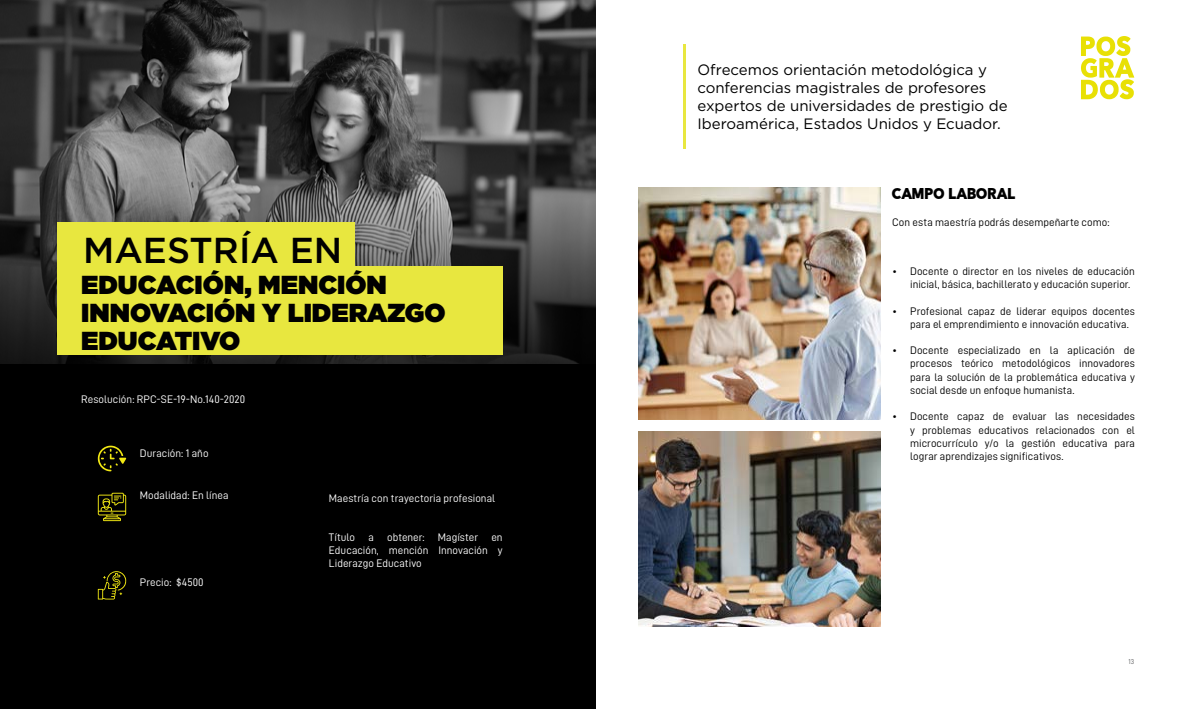
<style>
.page{position:relative;width:1191px;height:709px;background:#fff}
.page>*{position:absolute;margin:0;border:0;box-sizing:border-box;transform-origin:0 0}
.t1{font:500 36px "Gotham";color:#000}
.t2{font:900 26px/28px "Gotham";color:#000}
.t3{font:15px/18px "Gotham";letter-spacing:-.005em;color:#000}
.t4{font:15px "Sovereign";letter-spacing:.01em;color:#000}
.t5{font:11px/13.2px "D DIN";color:#000}
.t6{font:11px/13.2px "D DIN";letter-spacing:.005em;color:#fff;text-align:justify}
.t7{font:7px "D DIN";color:#5f6062}
</style>
<div class="page">
<img style="left:0;top:0;width:595px;height:364px">
<div style="left:0;top:364px;width:595px;height:345px;background:#000"></div>
<hr style="left:683px;top:44px;width:3px;height:105px;background:#e8e73f">
<img style="left:638px;top:188px;width:242px;height:231px">
<img style="left:638px;top:432px;width:242px;height:194px">
<div style="left:57px;top:222px;width:297px;height:56px;background:#e8e73f"></div>
<div style="left:57px;top:266px;width:445px;height:88px;background:#e8e73f"></div>
<svg style="left:98px;top:493px;width:28px;height:28px"></svg>
<svg style="left:98px;top:445px;width:28px;height:26px"></svg>
<svg style="left:98px;top:571px;width:28px;height:28px"></svg>
<svg style="left:1081px;top:36px;width:53px;height:63px"></svg>
<h1 class="t1" style="left:83px;top:227px;width:260px">MAESTRÍA EN</h1>
<h2 class="t2" style="left:81px;top:270px;width:366px">EDUCACIÓN, MENCIÓN<br>INNOVACIÓN Y LIDERAZGO<br>EDUCATIVO</h2>
<p class="t6" style="left:81px;top:392px;width:165px">Resolución: RPC-SE-19-No.140-2020</p>
<p class="t6" style="left:140px;top:446px;width:70px">Duración: 1 año</p>
<p class="t6" style="left:140px;top:488px;width:90px">Modalidad: En línea</p>
<p class="t6" style="left:140px;top:575px;width:65px">Precio: $4500</p>
<p class="t6" style="left:329px;top:492px;width:168px">Maestría con trayectoria profesional</p>
<p class="t6" style="left:329px;top:530px;width:175px">Título a obtener: Magíster en Educación, mención Innovación y Liderazgo Educativo</p>
<h3 class="t3" style="left:697px;top:61px;width:311px">Ofrecemos orientación metodológica y conferencias magistrales de profesores expertos de universidades de prestigio de Iberoamérica, Estados Unidos y Ecuador.</h3>
<h3 class="t4" style="left:892px;top:187px;width:125px">CAMPO LABORAL</h3>
<p class="t5" style="left:892px;top:215px;width:219px">Con esta maestría podrás desempeñarte como:</p>
<p class="t5" style="left:910px;top:264px;width:226px;text-indent:-18px">• Docente o director en los niveles de educación inicial, básica, bachillerato y educación superior.</p>
<p class="t5" style="left:910px;top:304px;width:226px;text-indent:-18px">• Profesional capaz de liderar equipos docentes para el emprendimiento e innovación educativa.</p>
<p class="t5" style="left:910px;top:344px;width:226px;text-align:justify;text-indent:-18px">• Docente especializado en la aplicación de procesos teórico metodológicos innovadores para la solución de la problemática educativa y social desde un enfoque humanista.</p>
<p class="t5" style="left:910px;top:410px;width:226px;text-align:justify;text-indent:-18px">• Docente capaz de evaluar las necesidades y problemas educativos relacionados con el microcurrículo y/o la gestión educativa para lograr aprendizajes significativos.</p>
<p class="t7" style="left:1128px;top:657px;width:7px">13</p>
</div>
